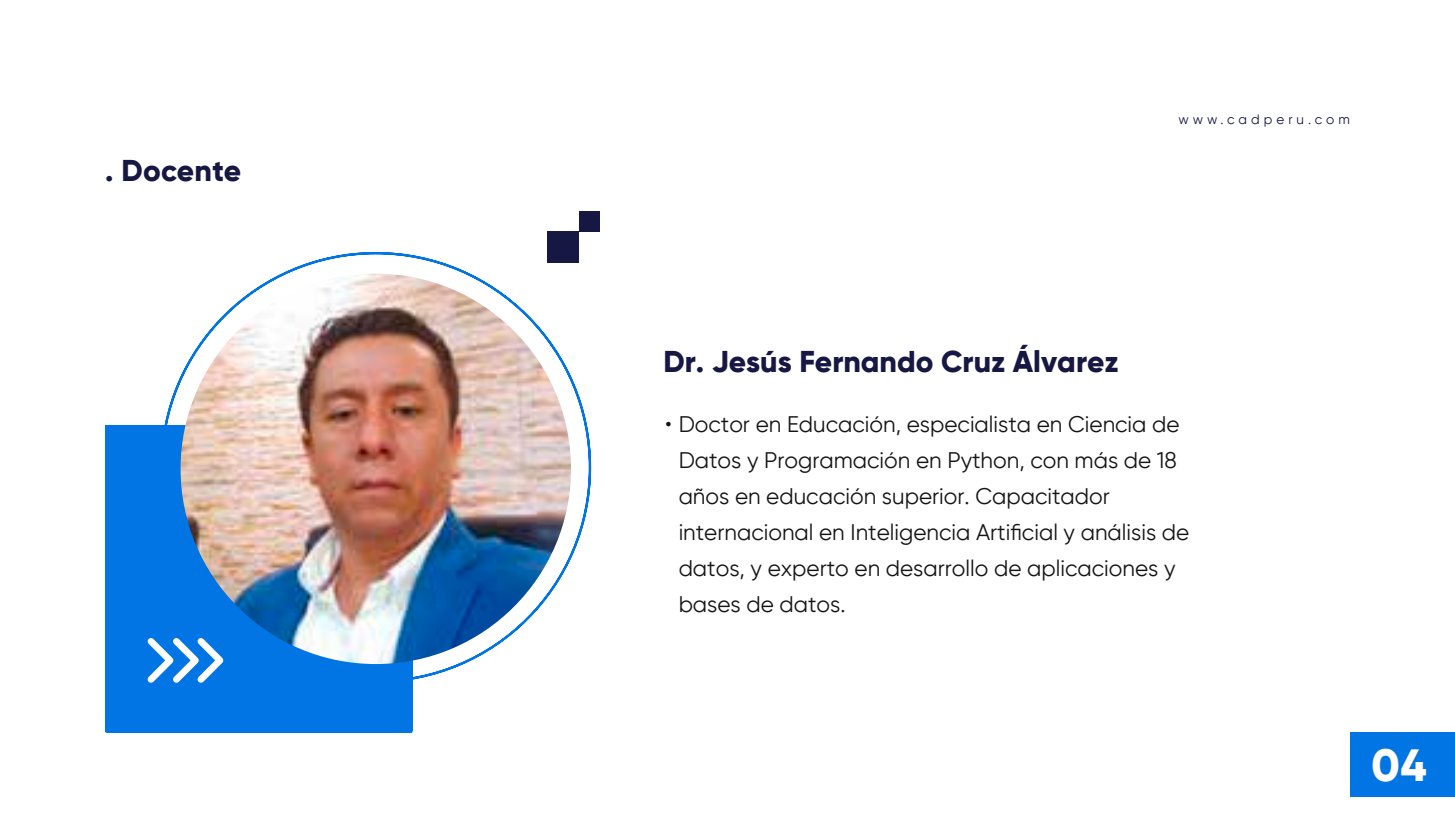
<style>
.page{position:relative;width:1455px;height:825px;background:#fff}
.page>*{position:absolute;margin:0;border:0;box-sizing:border-box;transform-origin:0 0}
.t1{font:800 45px "Gilroy";color:#fff}
.t2{font:800 30px "Gilroy";color:#171743}
.t3{font:22.5px/36px "Gilroy";color:#151515}
.t4{font:13.5px "Gilroy";letter-spacing:.3em;color:#171743}
</style>
<div class="page">
<svg style="left:164px;top:251px;width:428px;height:433px"></svg>
<div style="left:105px;top:425px;width:307px;height:307px;background:#0075e3"></div>
<div style="left:548px;top:231px;width:31px;height:32px;background:#171743"></div>
<div style="left:579px;top:211px;width:20px;height:20px;background:#171743"></div>
<div style="left:1350px;top:732px;width:105px;height:65px;background:#0075e3"></div>
<svg style="left:141px;top:632px;width:88px;height:57px"></svg>
<img style="left:181px;top:274px;width:390px;height:390px;border-radius:195px">
<h2 class="t2" style="left:105px;top:151px;width:138px">. Docente</h2>
<p class="t4" style="left:1178px;top:111px;width:173px">www.cadperu.com</p>
<h2 class="t2" style="left:663px;top:343px;width:457px">Dr. Jesús Fernando Cruz Álvarez</h2>
<p class="t3" style="left:679px;top:406px;width:512px;text-indent:-14px">• Doctor en Educación, especialista en Ciencia de Datos y Programación en Python, con más de 18 años en educación superior. Capacitador internacional en Inteligencia Artificial y análisis de datos, y experto en desarrollo de aplicaciones y bases de datos.</p>
<h1 class="t1" style="left:1372px;top:737px;width:56px">04</h1>
</div>
